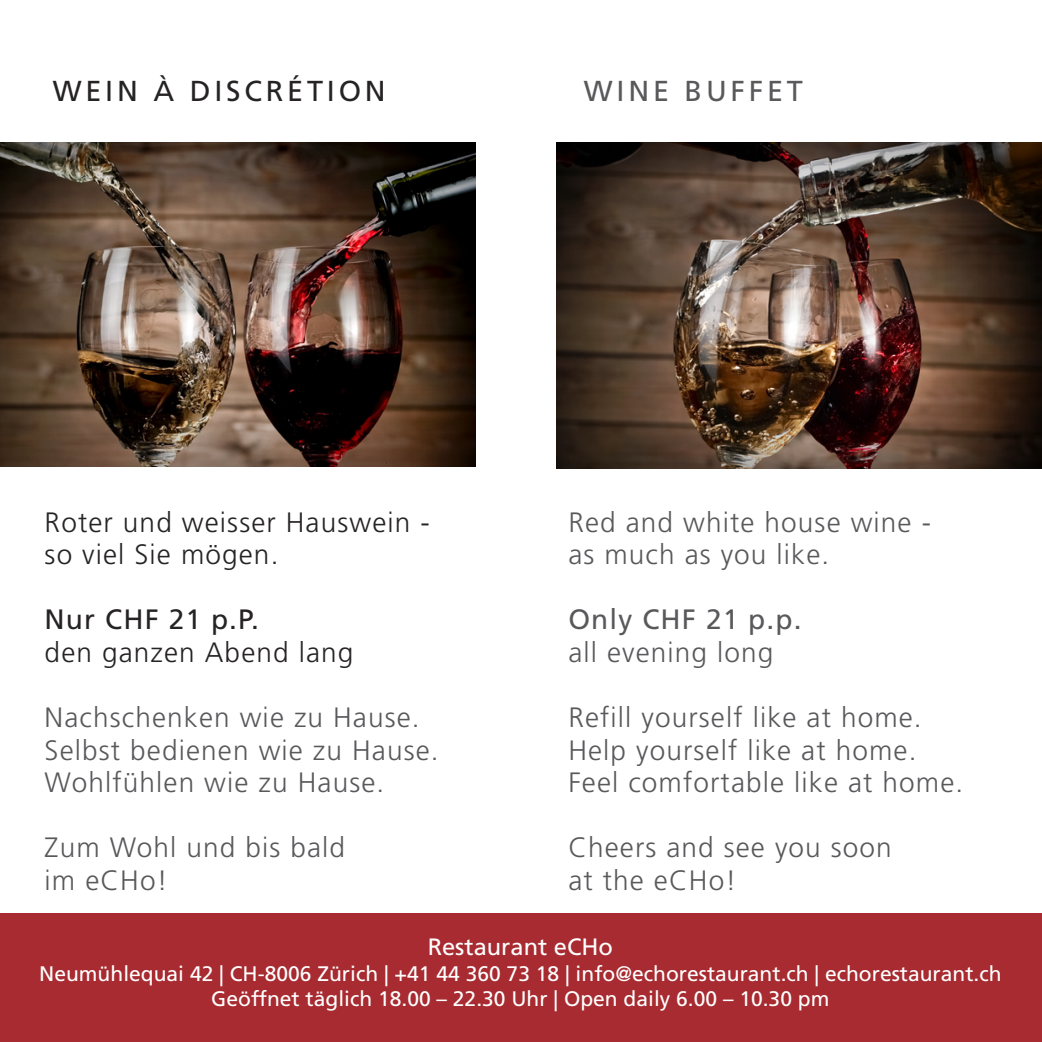
<style>
.page{position:relative;width:1042px;height:1042px;background:#fff}
.page>*{position:absolute;margin:0;border:0;box-sizing:border-box;transform-origin:0 0}
.t1{font:28.7px "Frutiger LT Std";letter-spacing:.13em;color:#262324}
.t2{font:28.7px "Frutiger LT Std";letter-spacing:.13em;color:#59595c}
.t3{font:300 28px/32.6px "Frutiger LT Std";letter-spacing:.04em;color:#59595c}
.t4{font:300 28px/32.6px "Frutiger LT Std";letter-spacing:.04em;color:#262324}
.t5{font:28px "Frutiger LT Std";letter-spacing:.04em;color:#59595c}
.t6{font:28px "Frutiger LT Std";letter-spacing:.04em;color:#262324}
.t7{font:23.8px "Frutiger LT Std";color:#fff}
.t8{font:21px/25.2px "Frutiger LT Std";color:#fff;text-align:center}
</style>
<div class="page">
<div style="left:0;top:913px;width:1042px;height:129px;background:#a72b30"></div>
<div style="left:0;top:141px;width:476px;height:325px;background:#231f20;opacity:.75"></div>
<div style="left:550px;top:141px;width:492px;height:329px;background:#231f20;opacity:.75"></div>
<p class="t1" style="left:53px;top:74px;width:334px">WEIN À DISCRÉTION</p>
<p class="t2" style="left:584px;top:74px;width:220px">WINE BUFFET</p>
<p class="t4" style="left:45px;top:506px;width:386px">Roter und weisser Hauswein - so viel Sie mögen.</p>
<p class="t6" style="left:45px;top:603px;width:216px">Nur CHF 21 p.P.</p>
<p class="t4" style="left:45px;top:636px;width:310px">den ganzen Abend lang</p>
<p class="t3" style="left:45px;top:701px;width:395px">Nachschenken wie zu Hause.<br>Selbst bedienen wie zu Hause.<br>Wohlfühlen wie zu Hause.</p>
<p class="t3" style="left:45px;top:832px;width:302px">Zum Wohl und bis bald im eCHo!</p>
<p class="t3" style="left:568px;top:506px;width:364px">Red and white house wine - as much as you like.</p>
<p class="t5" style="left:568px;top:603px;width:235px">Only CHF 21 p.p.</p>
<p class="t3" style="left:568px;top:636px;width:207px">all evening long</p>
<p class="t3" style="left:568px;top:701px;width:396px">Refill yourself like at home.<br>Help yourself like at home.<br>Feel comfortable like at home.</p>
<p class="t3" style="left:568px;top:832px;width:325px">Cheers and see you soon at the eCHo!</p>
<p class="t7" style="left:428px;top:933px;width:187px">Restaurant eCHo</p>
<p class="t8" style="left:39px;top:961px;width:964px">Neumühlequai 42 | CH-8006 Zürich | +41 44 360 73 18 | info@echorestaurant.ch | echorestaurant.ch<br>Geöffnet täglich 18.00 – 22.30 Uhr | Open daily 6.00 – 10.30 pm</p>
</div>
